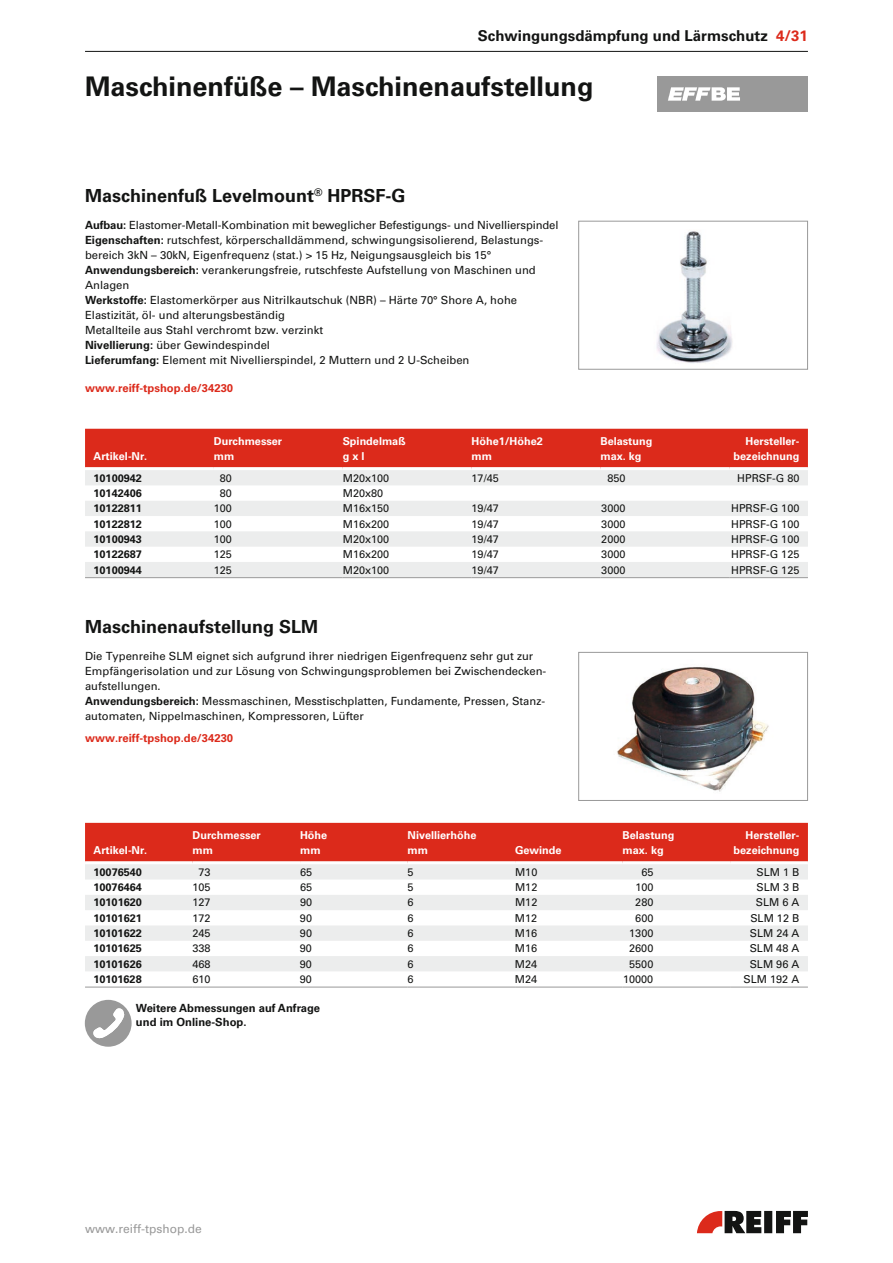
<style>
.page{position:relative;width:893px;height:1263px;background:#fff}
.page>*{position:absolute;margin:0;border:0;box-sizing:border-box;transform-origin:0 0}
.t1{font:700 27px "Univers LT Std";color:#131413}
.t2{font:700 18px "Univers LT Std";color:#131413}
.t3{font:700 15px "Univers LT Std";color:#131413}
.t4{font:12px "Univers LT Std";color:#999}
.t5{font:11.25px/15px "Univers LT Std";color:#131413}
.t6{font:700 11.25px "Univers LT Std";color:#dc2a1b}
.t7{font:700 11.25px/13.5px "Univers LT Std";color:#131413}
.t8{font:10.8px "Univers LT Std";color:#131413}
.t9{font:700 10.8px/15px "Univers LT Std";color:#fff}
.t10{font:700 10.8px "Univers LT Std";color:#131413}
.s1{color:#dc2a1b}
.s2{font-weight:700}
</style>
<div class="page">
<hr style="left:85px;top:51px;width:723px;height:1px;background:#131413">
<svg style="left:697px;top:1211px;width:111px;height:22px"></svg>
<div style="left:85px;top:429px;width:723px;height:38px;background:#dc2a1b"></div>
<svg style="left:85px;top:470px;width:723px;height:107px;fill:#eceded"></svg>
<hr style="left:85px;top:577px;width:129px;height:1px;background:#999">
<hr style="left:214px;top:577px;width:129px;height:1px;background:#999">
<hr style="left:343px;top:577px;width:129px;height:1px;background:#999">
<hr style="left:472px;top:577px;width:128px;height:1px;background:#999">
<hr style="left:600px;top:577px;width:129px;height:1px;background:#999">
<hr style="left:729px;top:577px;width:79px;height:1px;background:#999">
<div style="left:85px;top:823px;width:723px;height:38px;background:#dc2a1b"></div>
<svg style="left:85px;top:864px;width:723px;height:107px;fill:#eceded"></svg>
<hr style="left:85px;top:987px;width:108px;height:1px;background:#999">
<hr style="left:193px;top:987px;width:107px;height:1px;background:#999">
<hr style="left:300px;top:987px;width:108px;height:1px;background:#999">
<hr style="left:408px;top:987px;width:107px;height:1px;background:#999">
<hr style="left:515px;top:987px;width:108px;height:1px;background:#999">
<hr style="left:623px;top:987px;width:107px;height:1px;background:#999">
<hr style="left:730px;top:987px;width:78px;height:1px;background:#999">
<img style="left:657px;top:77px;width:151px;height:34px">
<svg style="left:578px;top:220px;width:230px;height:150px"></svg>
<svg style="left:578px;top:652px;width:230px;height:149px"></svg>
<svg style="left:85px;top:1000px;width:47px;height:47px"></svg>
<h3 class="t3" style="left:478px;top:27px;width:332px">Schwingungsdämpfung und Lärmschutz <span class="s1">4/31</span></h3>
<h1 class="t1" style="left:85px;top:71px;width:510px">Maschinenfüße – Maschinenaufstellung</h1>
<h2 class="t2" style="left:85px;top:185px;width:322px">Maschinenfuß Levelmount<sup>®</sup> HPRSF-G</h2>
<p class="t5" style="left:85px;top:217px;width:475px"><span class="s2">Aufbau:</span> Elastomer-Metall-Kombination mit beweglicher Befestigungs- und Nivellierspindel <span class="s2">Eigenschaften:</span> rutschfest, körperschalldämmend, schwingungsisolierend, Belastungs&shy;bereich 3kN – 30kN, Eigenfrequenz (stat.) &gt; 15 Hz, Neigungsausgleich bis 15° <span class="s2">Anwendungsbereich:</span> verankerungsfreie, rutschfeste Aufstellung von Maschinen und Anlagen<br><span class="s2">Werkstoffe:</span> Elastomerkörper aus Nitrilkautschuk (NBR) – Härte 70° Shore A, hohe Elastizität, öl- und alterungsbeständig<br>Metallteile aus Stahl verchromt bzw. verzinkt<br><span class="s2">Nivellierung:</span> über Gewindespindel<br><span class="s2">Lieferumfang:</span> Element mit Nivellierspindel, 2 Muttern und 2 U-Scheiben</p>
<p class="t6" style="left:85px;top:381px;width:150px">www.reiff-tpshop.de/34230</p>
<p class="t9" style="left:94px;top:449px;width:55px">Artikel-Nr.</p>
<p class="t9" style="left:214px;top:434px;width:70px">Durchmesser mm</p>
<p class="t9" style="left:343px;top:434px;width:64px">Spindelmaß g x l</p>
<p class="t9" style="left:472px;top:434px;width:73px">Höhe1/Höhe2 mm</p>
<p class="t9" style="left:600px;top:434px;width:53px">Belastung max. kg</p>
<p class="t9" style="left:734px;top:434px;width:67px;text-align:right">Hersteller&shy;bezeichnung</p>
<p class="t10" style="left:94px;top:472px;width:50px">10100942</p>
<p class="t8" style="left:220px;top:471px;width:14px">80</p>
<p class="t8" style="left:343px;top:471px;width:48px">M20x100</p>
<p class="t8" style="left:472px;top:471px;width:29px">17/45</p>
<p class="t8" style="left:607px;top:471px;width:20px">850</p>
<p class="t8" style="left:737px;top:471px;width:64px">HPRSF-G 80</p>
<p class="t10" style="left:94px;top:487px;width:50px">10142406</p>
<p class="t8" style="left:220px;top:487px;width:14px">80</p>
<p class="t8" style="left:343px;top:487px;width:42px">M20x80</p>
<p class="t10" style="left:94px;top:502px;width:50px">10122811</p>
<p class="t8" style="left:214px;top:502px;width:20px">100</p>
<p class="t8" style="left:343px;top:502px;width:48px">M16x150</p>
<p class="t8" style="left:472px;top:502px;width:29px">19/47</p>
<p class="t8" style="left:601px;top:502px;width:26px">3000</p>
<p class="t8" style="left:731px;top:502px;width:70px">HPRSF-G 100</p>
<p class="t10" style="left:94px;top:517px;width:50px">10122812</p>
<p class="t8" style="left:214px;top:517px;width:20px">100</p>
<p class="t8" style="left:343px;top:517px;width:48px">M16x200</p>
<p class="t8" style="left:472px;top:517px;width:29px">19/47</p>
<p class="t8" style="left:601px;top:517px;width:26px">3000</p>
<p class="t8" style="left:731px;top:517px;width:70px">HPRSF-G 100</p>
<p class="t10" style="left:94px;top:533px;width:50px">10100943</p>
<p class="t8" style="left:214px;top:533px;width:20px">100</p>
<p class="t8" style="left:343px;top:533px;width:48px">M20x100</p>
<p class="t8" style="left:472px;top:533px;width:29px">19/47</p>
<p class="t8" style="left:601px;top:533px;width:26px">2000</p>
<p class="t8" style="left:731px;top:533px;width:70px">HPRSF-G 100</p>
<p class="t10" style="left:94px;top:548px;width:50px">10122687</p>
<p class="t8" style="left:214px;top:548px;width:20px">125</p>
<p class="t8" style="left:343px;top:548px;width:48px">M16x200</p>
<p class="t8" style="left:472px;top:548px;width:29px">19/47</p>
<p class="t8" style="left:601px;top:548px;width:26px">3000</p>
<p class="t8" style="left:731px;top:548px;width:70px">HPRSF-G 125</p>
<p class="t10" style="left:94px;top:563px;width:50px">10100944</p>
<p class="t8" style="left:214px;top:563px;width:20px">125</p>
<p class="t8" style="left:343px;top:563px;width:48px">M20x100</p>
<p class="t8" style="left:472px;top:563px;width:29px">19/47</p>
<p class="t8" style="left:601px;top:563px;width:26px">3000</p>
<p class="t8" style="left:731px;top:563px;width:70px">HPRSF-G 125</p>
<h2 class="t2" style="left:85px;top:617px;width:235px">Maschinenaufstellung SLM</h2>
<p class="t5" style="left:85px;top:649px;width:463px">Die Typenreihe SLM eignet sich aufgrund ihrer niedrigen Eigenfrequenz sehr gut zur Empfängerisolation und zur Lösung von Schwingungsproblemen bei Zwischendecken&shy;aufstellungen.<br><span class="s2">Anwendungsbereich:</span> Messmaschinen, Messtischplatten, Fundamente, Pressen, Stanz&shy;automaten, Nippelmaschinen, Kompressoren, Lüfter</p>
<p class="t6" style="left:85px;top:731px;width:150px">www.reiff-tpshop.de/34230</p>
<p class="t9" style="left:94px;top:843px;width:55px">Artikel-Nr.</p>
<p class="t9" style="left:193px;top:828px;width:70px">Durchmesser mm</p>
<p class="t9" style="left:300px;top:828px;width:29px">Höhe mm</p>
<p class="t9" style="left:408px;top:828px;width:70px">Nivellierhöhe mm</p>
<p class="t9" style="left:515px;top:843px;width:48px">Gewinde</p>
<p class="t9" style="left:623px;top:828px;width:53px">Belastung max. kg</p>
<p class="t9" style="left:733px;top:828px;width:67px;text-align:right">Hersteller&shy;bezeichnung</p>
<p class="t10" style="left:94px;top:866px;width:50px">10076540</p>
<p class="t8" style="left:199px;top:865px;width:14px">73</p>
<p class="t8" style="left:300px;top:865px;width:14px">65</p>
<p class="t8" style="left:408px;top:865px;width:8px">5</p>
<p class="t8" style="left:515px;top:865px;width:24px">M10</p>
<p class="t8" style="left:641px;top:865px;width:14px">65</p>
<p class="t8" style="left:756px;top:865px;width:44px">SLM 1 B</p>
<p class="t10" style="left:93px;top:881px;width:50px">10076464</p>
<p class="t8" style="left:192px;top:881px;width:20px">105</p>
<p class="t8" style="left:300px;top:881px;width:14px">65</p>
<p class="t8" style="left:407px;top:881px;width:8px">5</p>
<p class="t8" style="left:515px;top:881px;width:24px">M12</p>
<p class="t8" style="left:635px;top:881px;width:20px">100</p>
<p class="t8" style="left:756px;top:881px;width:44px">SLM 3 B</p>
<p class="t10" style="left:93px;top:896px;width:50px">10101620</p>
<p class="t8" style="left:192px;top:896px;width:20px">127</p>
<p class="t8" style="left:300px;top:896px;width:14px">90</p>
<p class="t8" style="left:407px;top:896px;width:8px">6</p>
<p class="t8" style="left:515px;top:896px;width:24px">M12</p>
<p class="t8" style="left:635px;top:896px;width:20px">280</p>
<p class="t8" style="left:756px;top:896px;width:45px">SLM 6 A</p>
<p class="t10" style="left:93px;top:912px;width:50px">10101621</p>
<p class="t8" style="left:192px;top:911px;width:20px">172</p>
<p class="t8" style="left:300px;top:911px;width:14px">90</p>
<p class="t8" style="left:407px;top:911px;width:8px">6</p>
<p class="t8" style="left:515px;top:911px;width:24px">M12</p>
<p class="t8" style="left:635px;top:911px;width:20px">600</p>
<p class="t8" style="left:750px;top:911px;width:50px">SLM 12 B</p>
<p class="t10" style="left:93px;top:927px;width:50px">10101622</p>
<p class="t8" style="left:192px;top:927px;width:20px">245</p>
<p class="t8" style="left:300px;top:927px;width:14px">90</p>
<p class="t8" style="left:407px;top:927px;width:8px">6</p>
<p class="t8" style="left:515px;top:927px;width:24px">M16</p>
<p class="t8" style="left:629px;top:927px;width:26px">1300</p>
<p class="t8" style="left:750px;top:927px;width:51px">SLM 24 A</p>
<p class="t10" style="left:93px;top:942px;width:50px">10101625</p>
<p class="t8" style="left:192px;top:942px;width:20px">338</p>
<p class="t8" style="left:300px;top:942px;width:14px">90</p>
<p class="t8" style="left:407px;top:942px;width:8px">6</p>
<p class="t8" style="left:515px;top:942px;width:24px">M16</p>
<p class="t8" style="left:629px;top:942px;width:26px">2600</p>
<p class="t8" style="left:750px;top:942px;width:51px">SLM 48 A</p>
<p class="t10" style="left:93px;top:957px;width:50px">10101626</p>
<p class="t8" style="left:192px;top:957px;width:20px">468</p>
<p class="t8" style="left:300px;top:957px;width:14px">90</p>
<p class="t8" style="left:407px;top:957px;width:8px">6</p>
<p class="t8" style="left:515px;top:957px;width:24px">M24</p>
<p class="t8" style="left:629px;top:957px;width:26px">5500</p>
<p class="t8" style="left:750px;top:957px;width:51px">SLM 96 A</p>
<p class="t10" style="left:93px;top:973px;width:50px">10101628</p>
<p class="t8" style="left:192px;top:973px;width:20px">610</p>
<p class="t8" style="left:300px;top:973px;width:14px">90</p>
<p class="t8" style="left:407px;top:973px;width:8px">6</p>
<p class="t8" style="left:515px;top:973px;width:24px">M24</p>
<p class="t8" style="left:623px;top:973px;width:32px">10000</p>
<p class="t8" style="left:744px;top:973px;width:57px">SLM 192 A</p>
<p class="t7" style="left:136px;top:1001px;width:186px">Weitere Abmessungen auf Anfrage und im Online-Shop.</p>
<p class="t4" style="left:85px;top:1222px;width:118px">www.reiff-tpshop.de</p>
</div>
